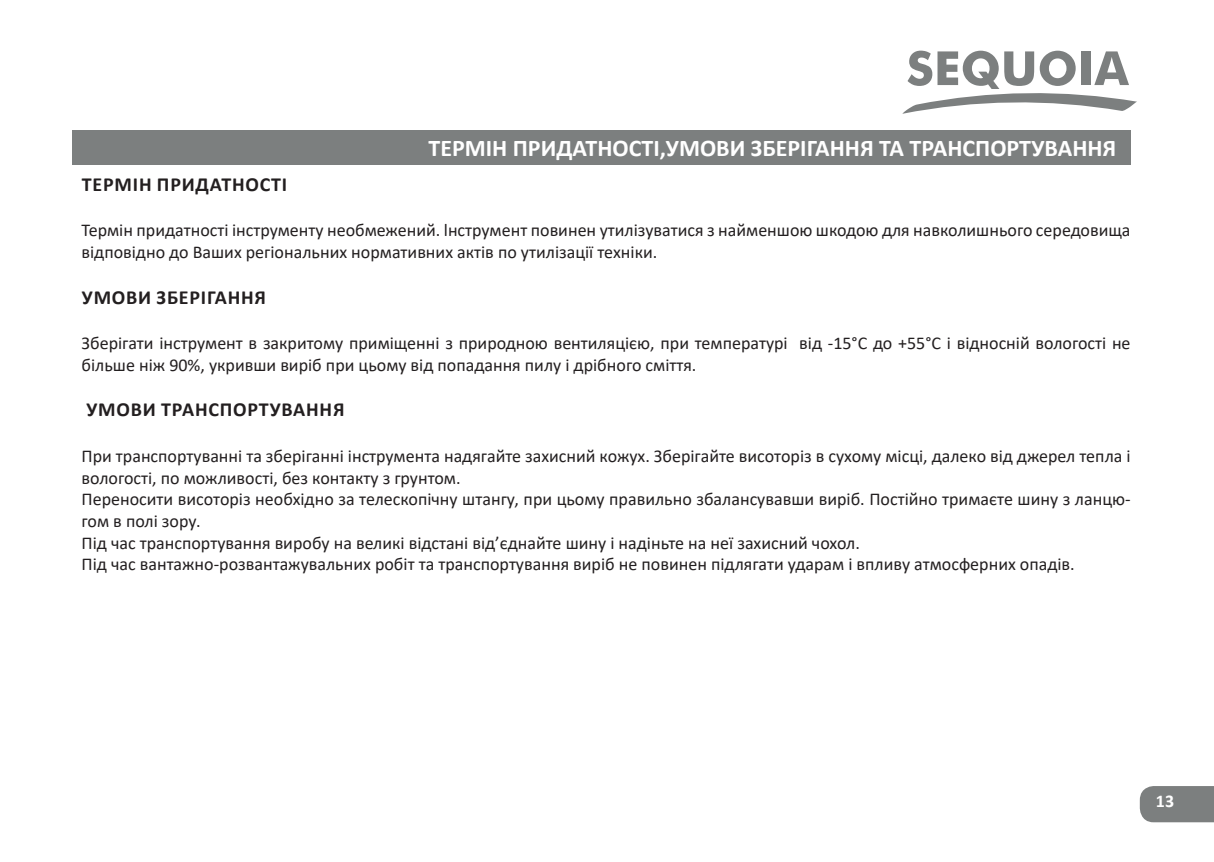
<style>
.page{position:relative;width:1214px;height:862px;background:#fff}
.page>*{position:absolute;margin:0;border:0;box-sizing:border-box;transform-origin:0 0}
.Заголовок_слева{font:700 24px "Calibri";color:#fff}
.Подзаголовок{font:700 20px "Calibri";letter-spacing:.04em;color:#231f20}
.t1{font:18px/21.6px "Calibri";color:#231f20}
.t2{font:700 18px "Calibri";color:#fff}
</style>
<div class="page">
<div style="left:1139px;top:786px;width:74px;height:36px;background:#7c7f7f"></div>
<div style="left:72px;top:131px;width:1058px;height:34px;background:#7c7f7f"></div>
<svg style="left:902px;top:51px;width:234px;height:63px"></svg>
<div style="left:1081px;top:51px;width:9px;height:34px;background:#7c7f7f"></div>
<p class="Заголовок_слева" style="left:428px;top:131px;width:689px">ТЕРМІН ПРИДАТНОСТІ,УМОВИ ЗБЕРІГАННЯ ТА ТРАНСПОРТУВАННЯ</p>
<p class="Подзаголовок" style="left:82px;top:170px;width:207px">ТЕРМІН ПРИДАТНОСТІ</p>
<p class="t1" style="left:82px;top:219px;width:1050px">Термiн придатності iнструменту необмежений. lнструмент повинен утилiзуватися з найменшою шкодою для навколишнього середовища вiдповiдно до Ваших регiональних нормативних актiв по утилiзацiї технiки.</p>
<p class="Подзаголовок" style="left:82px;top:283px;width:186px">УМОВИ ЗБЕРIГАННЯ</p>
<p class="t1" style="left:82px;top:332px;width:1050px">Зберiгати iнструмент в закритому примiщеннi з природною вентиляцiєю, при температурi від -15°С до +55°С і відносній вологості не більше ніж 90%, укривши виріб при цьому від попадання пилу і дрібного сміття.</p>
<p class="Подзаголовок" style="left:86px;top:396px;width:259px">УМОВИ ТРАНСПОРТУВАННЯ</p>
<p class="t1" style="left:82px;top:445px;width:1050px">При транспортуваннi та зберiганнi iнструмента надягайте захисний кожух. Зберiгайте висоторіз в сухому мiсцi, далеко вiд джерел тепла i вологостi, по можливостi, без контакту з грунтом.</p>
<p class="t1" style="left:82px;top:488px;width:1050px">Переносити висоторіз необхідно за телескопічну штангу, при цьому правильно збалансувавши виріб. Постійно тримаєте шину з ланцю&shy;гом в полі зору.</p>
<p class="t1" style="left:82px;top:531px;width:779px">Під час транспортування виробу на великі відстані від’єднайте шину і надіньте на неї захисний чохол.</p>
<p class="t1" style="left:82px;top:553px;width:994px">Під час вантажно-розвантажувальних робіт та транспортування виріб не повинен підлягати ударам і впливу атмосферних опадів.</p>
<p class="t2" style="left:1155px;top:788px;width:20px">13</p>
</div>
